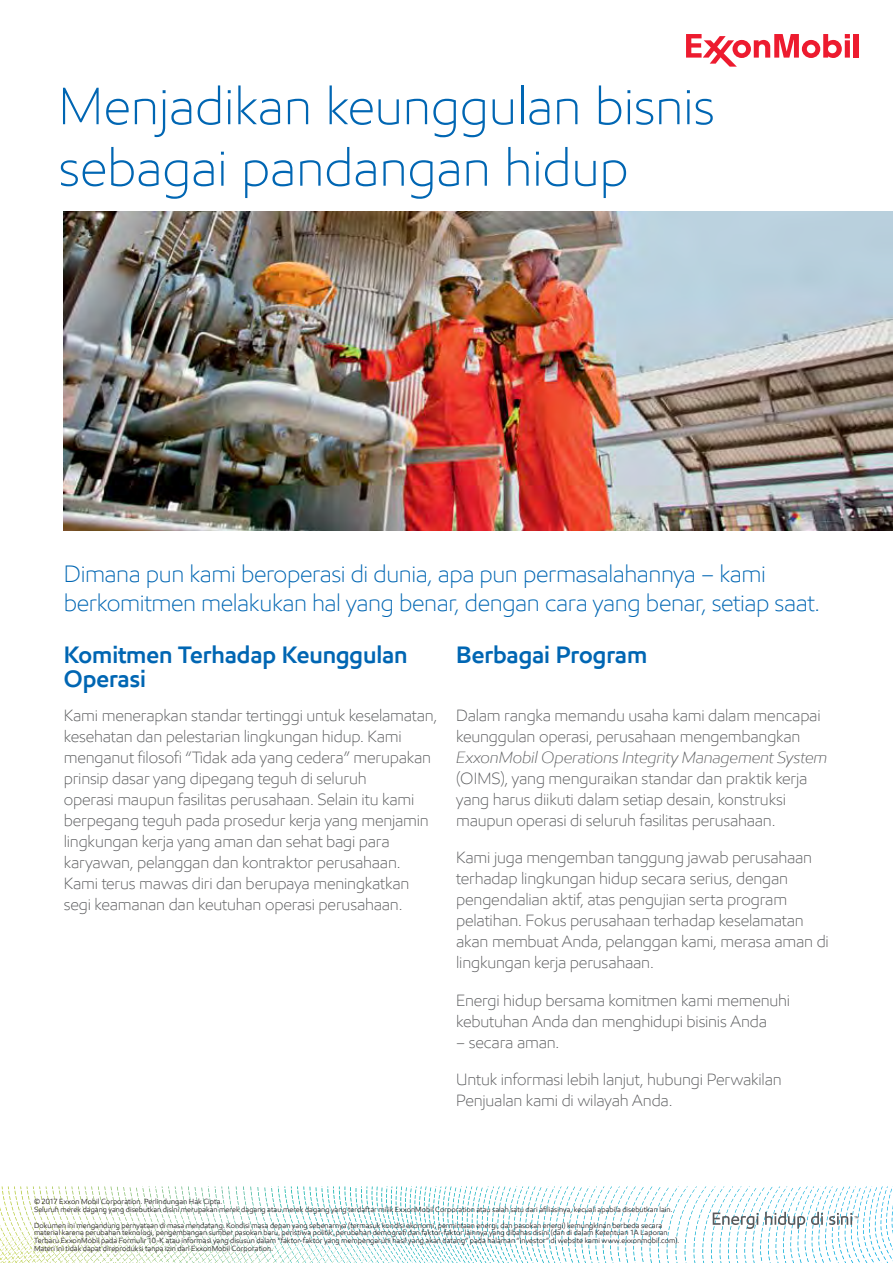
<style>
.page{position:relative;width:893px;height:1263px;background:#fff}
.page>*{position:absolute;margin:0;border:0;box-sizing:border-box;transform-origin:0 0}
.t1{font:300 52.5px/61.5px "E Mprint";letter-spacing:-.005em;color:#0066b3}
.t2{font:300 24px/28.8px "E Mprint";letter-spacing:-.02em;color:#0066b3}
.t3{font:600 24px/24px "E Mprint";letter-spacing:-.005em;color:#0066b3}
.t4{font:300 16.5px/21px "E Mprint";letter-spacing:-.01em;color:#58595b}
.t5{font:7.5px/7.8px "E Mprint";letter-spacing:.005em;color:#231f20}
.s1{font-style:italic}
</style>
<div class="page">
<img style="left:64px;top:211px;width:829px;height:320px">
<svg style="left:704px;top:1186px;width:189px;height:3px"></svg>
<div style="left:30px;top:1194px;width:653px;height:62px;background:#fff;opacity:.75"></div>
<svg style="left:713px;top:1212px;width:45px;height:17px"></svg>
<svg style="left:765px;top:1212px;width:40px;height:17px"></svg>
<svg style="left:811px;top:1212px;width:12px;height:13px"></svg>
<svg style="left:829px;top:1213px;width:29px;height:12px"></svg>
<div style="left:854px;top:34px;width:5px;height:24px;background:#ed1b2f"></div>
<svg style="left:686px;top:34px;width:164px;height:33px"></svg>
<h1 class="t1" style="left:58px;top:75px;width:658px">Menjadikan keunggulan bisnis sebagai pandangan hidup</h1>
<p class="t2" style="left:64px;top:559px;width:758px">Dimana pun kami beroperasi di dunia, apa pun permasalahannya – kami berkomitmen melakukan hal yang benar, dengan cara yang benar, setiap saat.</p>
<h2 class="t3" style="left:64px;top:642px;width:345px">Komitmen Terhadap Keunggulan<br>Operasi</h2>
<h2 class="t3" style="left:456px;top:642px;width:193px">Berbagai Program</h2>
<p class="t4" style="left:64px;top:704px;width:375px">Kami menerapkan standar tertinggi untuk keselamatan,</p>
<p class="t4" style="left:456px;top:704px;width:373px">Dalam rangka memandu usaha kami dalam mencapai keunggulan operasi, perusahaan mengembangkan <span class="s1">ExxonMobil Operations Integrity Management System </span>(OIMS), yang menguraikan standar dan praktik kerja yang harus diikuti dalam setiap desain, konstruksi maupun operasi di seluruh fasilitas perusahaan.</p>
<p class="t4" style="left:456px;top:847px;width:374px">Kami juga mengemban tanggung jawab perusahaan terhadap lingkungan hidup secara serius, dengan pengendalian aktif, atas pengujian serta program pelatihan. Fokus perusahaan terhadap keselamatan akan membuat Anda, pelanggan kami, merasa aman di lingkungan kerja perusahaan.</p>
<p class="t4" style="left:456px;top:989px;width:336px">Energi hidup bersama komitmen kami memenuhi kebutuhan Anda dan menghidupi bisinis Anda</p>
<p class="t4" style="left:456px;top:1031px;width:105px">– secara aman.</p>
<p class="t4" style="left:456px;top:1069px;width:327px">Untuk informasi lebih lanjut, hubungi Perwakilan<br>Penjualan kami di wilayah Anda.</p>
<p class="t4" style="left:64px;top:725px;width:369px">kesehatan dan pelestarian lingkungan hidup. Kami menganut filosofi “Tidak ada yang cedera” merupakan prinsip dasar yang dipegang teguh di seluruh<br>operasi maupun fasilitas perusahaan. Selain itu kami berpegang teguh pada prosedur kerja yang menjamin lingkungan kerja yang aman dan sehat bagi para karyawan, pelanggan dan kontraktor perusahaan.<br>Kami terus mawas diri dan berupaya meningkatkan segi keamanan dan keutuhan operasi perusahaan.</p>
<p class="t5" style="left:34px;top:1197px;width:640px">© 2017 Exxon Mobil Corporation. Perlindungan Hak Cipta.<br>Seluruh merek dagang yang disebutkan disini merupakan merek dagang atau merek dagang yang terdaftar milik ExxonMobil Corporation atau salah satu dari afiliasinya, kecuali apabila disebutkan lain.</p>
<p class="t5" style="left:34px;top:1221px;width:647px">Dokumen ini mengandung pernyataan di masa mendatang. Kondisi masa depan yang sebenarnya (termasuk kondisi ekonomi, permintaan energi, dan pasokan energi) kemungkinan berbeda secara material karena perubahan teknologi, pengembangan sumber pasokan baru, peristiwa politik, perubahan demografi dan faktor-faktor lainnya yang dibahas disini (dan di dalam Ketentuan 1A Laporan Terbaru ExxonMobil pada Formulir 10-K atau informasi yang disusun dalam “faktor-faktor yang mempengaruhi hasil yang akan datang” pada halaman “Investor” di website kami www.exxonmobil.com).<br>Materi ini tidak dapat direproduksi tanpa izin dari ExxonMobil Corporation.</p>
</div>
